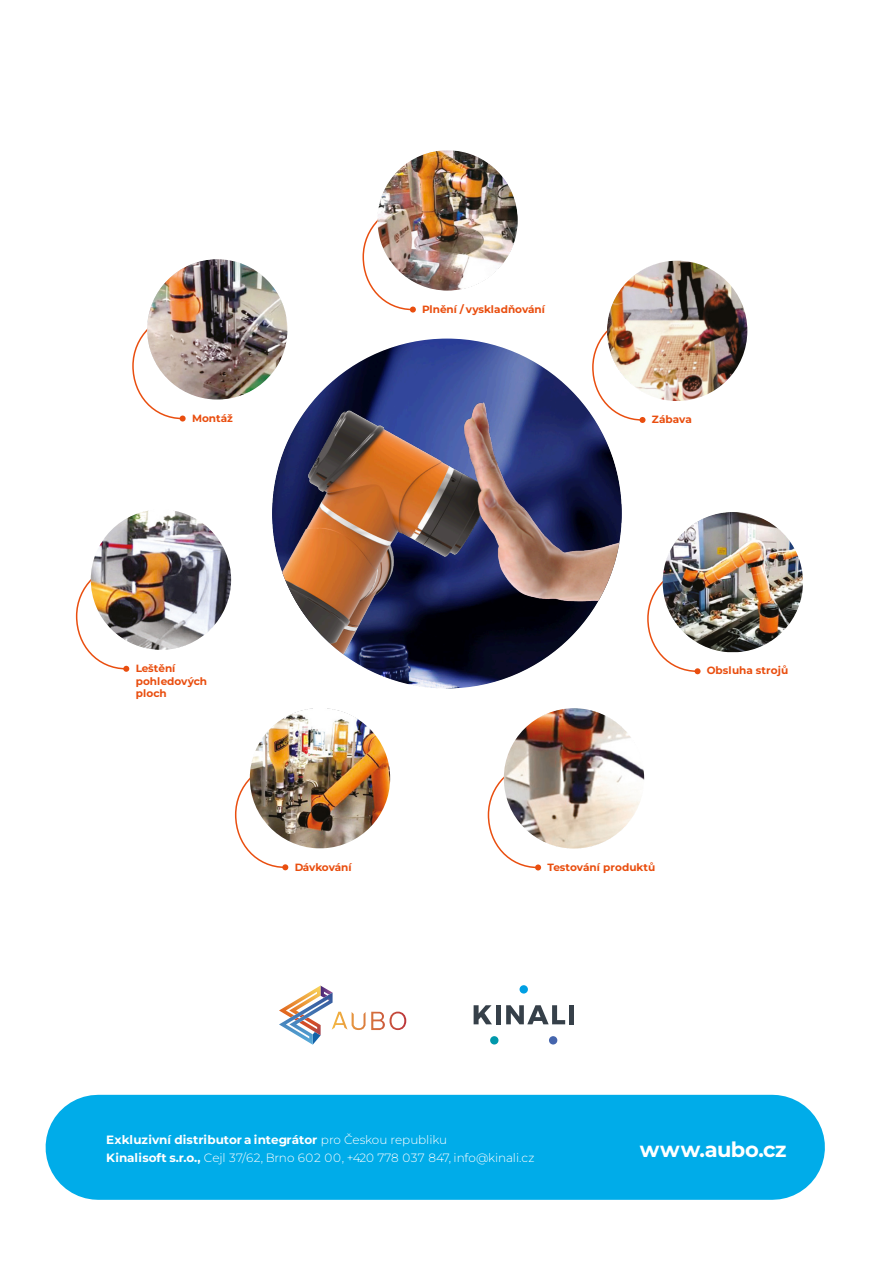
<style>
.page{position:relative;width:893px;height:1263px;background:#fff}
.page>*{position:absolute;margin:0;border:0;box-sizing:border-box;transform-origin:0 0}
.t1{font:700 21px "Montserrat";letter-spacing:-.01em;color:#fff}
.t2{font:300 12px "Montserrat";letter-spacing:-.005em;color:#fff}
.t3{font:700 12px "Montserrat";letter-spacing:.005em;color:#fff}
.t4{font:700 10.5px "Montserrat";letter-spacing:-.005em;color:#e94e0f}
.s1{font-weight:300}
.s2{font-weight:700}
</style>
<div class="page">
<img style="left:272px;top:339px;width:350px;height:349px;border-radius:50%">
<img style="left:281px;top:403px;width:339px;height:252px">
<img style="left:279px;top:985px;width:127px;height:59px">
<div style="left:490px;top:1036px;width:8px;height:8px;background:#0098ab;border-radius:50%"></div>
<div style="left:520px;top:985px;width:8px;height:8px;background:#009fe3;border-radius:50%"></div>
<div style="left:549px;top:1036px;width:8px;height:8px;background:#4565ad;border-radius:50%"></div>
<svg style="left:474px;top:1005px;width:18px;height:19px"></svg>
<div style="left:496px;top:1005px;width:5px;height:19px;background:#364049"></div>
<svg style="left:506px;top:1005px;width:59px;height:19px"></svg>
<div style="left:569px;top:1005px;width:5px;height:19px;background:#364049"></div>
<svg style="left:591px;top:315px;width:109px;height:108px"></svg>
<img style="left:607px;top:261px;width:140px;height:140px;border-radius:50%">
<svg style="left:234px;top:763px;width:107px;height:107px"></svg>
<img style="left:250px;top:708px;width:140px;height:140px;border-radius:50%">
<svg style="left:487px;top:762px;width:108px;height:108px"></svg>
<img style="left:504px;top:708px;width:140px;height:140px;border-radius:50%">
<svg style="left:647px;top:564px;width:107px;height:110px"></svg>
<img style="left:663px;top:512px;width:140px;height:140px;border-radius:69px">
<svg style="left:362px;top:220px;width:54px;height:93px"></svg>
<img style="left:377px;top:150px;width:141px;height:141px;border-radius:50%">
<svg style="left:132px;top:314px;width:108px;height:107px"></svg>
<img style="left:147px;top:259px;width:140px;height:140px;border-radius:50%">
<svg style="left:75px;top:563px;width:105px;height:109px"></svg>
<img style="left:91px;top:509px;width:140px;height:141px;border-radius:50%">
<div style="left:98px;top:1095px;width:674px;height:105px;background:#00ace9"></div>
<p class="t4" style="left:192px;top:411px;width:42px">Montáž</p>
<p class="t4" style="left:422px;top:302px;width:124px">Plnění / vyskladňování</p>
<p class="t4" style="left:652px;top:413px;width:41px">Zábava</p>
<p class="t4" style="left:136px;top:662px;width:41px">Leštění</p>
<p class="t4" style="left:136px;top:674px;width:73px">pohledových</p>
<p class="t4" style="left:136px;top:687px;width:33px">ploch</p>
<p class="t4" style="left:707px;top:664px;width:83px">Obsluha strojů</p>
<p class="t4" style="left:295px;top:860px;width:58px">Dávkování</p>
<p class="t4" style="left:547px;top:860px;width:109px">Testování produktů</p>
<p class="t3" style="left:106px;top:1132px;width:342px">Exkluzivní distributor a integrátor <span class="s1">pro Českou republiku</span></p>
<p class="t2" style="left:106px;top:1150px;width:430px"><span class="s2">Kinalisoft s.r.o.,</span> Cejl 37/62, Brno 602 00, +420 778 037 847, info@kinali.cz</p>
<p class="t1" style="left:640px;top:1137px;width:148px">www.aubo.cz</p>
</div>
